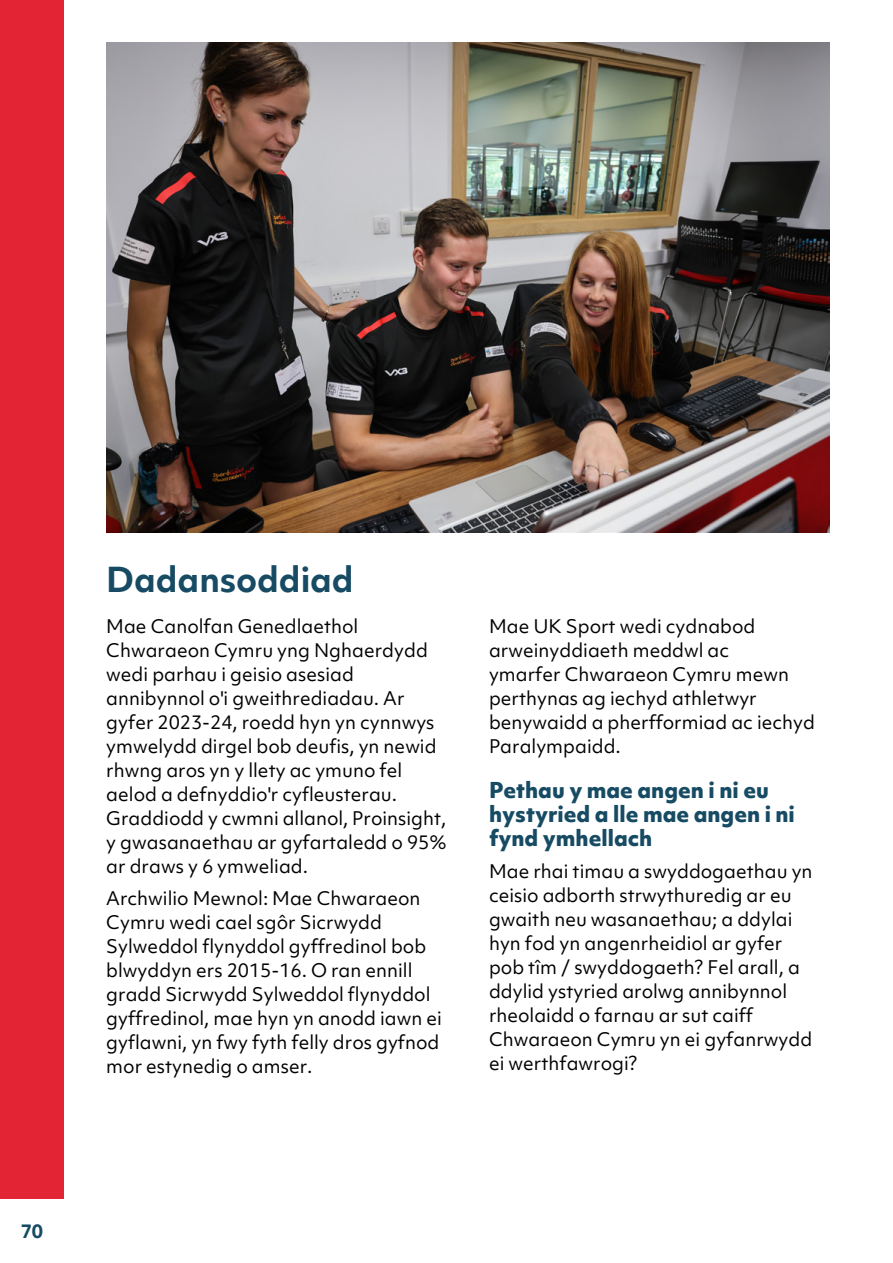
<style>
.page{position:relative;width:893px;height:1263px;background:#fff}
.page>*{position:absolute;margin:0;border:0;box-sizing:border-box;transform-origin:0 0}
.Subheading2024_spanned_H3{font:700 33px "Objektiv Mk 1";color:#164b63}
.Subheading2_2024_H4{font:800 21px/24px "Objektiv Mk 1";color:#164b63}
.BodyCopy2024{font:18px/24px "Objektiv Mk 1";color:#000}
.t1{font:700 18px "Objektiv Mk 1";color:#164b63}
</style>
<div class="page">
<div style="left:0;top:0;width:64px;height:1199px;background:#e32434"></div>
<img style="left:106px;top:43px;width:723px;height:489px">
<p class="t1" style="left:21px;top:1218px;width:24px">70</p>
<h3 class="Subheading2024_spanned_H3" style="left:106px;top:556px;width:249px">Dadansoddiad</h3>
<p class="BodyCopy2024" style="left:106px;top:614px;width:342px">Mae Canolfan Genedlaethol<br>Chwaraeon Cymru yng Nghaerdydd wedi parhau i geisio asesiad annibynnol o'i gweithrediadau. Ar gyfer 2023-24, roedd hyn yn cynnwys ymwelydd dirgel bob deufis, yn newid rhwng aros yn y llety ac ymuno fel aelod a defnyddio'r cyfleusterau.<br>Graddiodd y cwmni allanol, Proinsight, y gwasanaethau ar gyfartaledd o 95% ar draws y 6 ymweliad.</p>
<p class="BodyCopy2024" style="left:106px;top:886px;width:337px">Archwilio Mewnol: Mae Chwaraeon Cymru wedi cael sgôr Sicrwydd Sylweddol flynyddol gyffredinol bob blwyddyn ers 2015-16. O ran ennill gradd Sicrwydd Sylweddol flynyddol gyffredinol, mae hyn yn anodd iawn ei gyflawni, yn fwy fyth felly dros gyfnod mor estynedig o amser.</p>
<p class="BodyCopy2024" style="left:489px;top:614px;width:327px">Mae UK Sport wedi cydnabod arweinyddiaeth meddwl ac<br>ymarfer Chwaraeon Cymru mewn perthynas ag iechyd athletwyr benywaidd a pherfformiad ac iechyd<br>Paralympaidd.</p>
<h4 class="Subheading2_2024_H4" style="left:489px;top:777px;width:307px">Pethau y mae angen i ni eu hystyried a lle mae angen i ni fynd ymhellach</h4>
<p class="BodyCopy2024" style="left:489px;top:859px;width:325px">Mae rhai timau a swyddogaethau yn ceisio adborth strwythuredig ar eu gwaith neu wasanaethau; a ddylai hyn fod yn angenrheidiol ar gyfer pob tîm / swyddogaeth? Fel arall, a ddylid ystyried arolwg annibynnol rheolaidd o farnau ar sut caiff<br>Chwaraeon Cymru yn ei gyfanrwydd ei werthfawrogi?</p>
</div>
